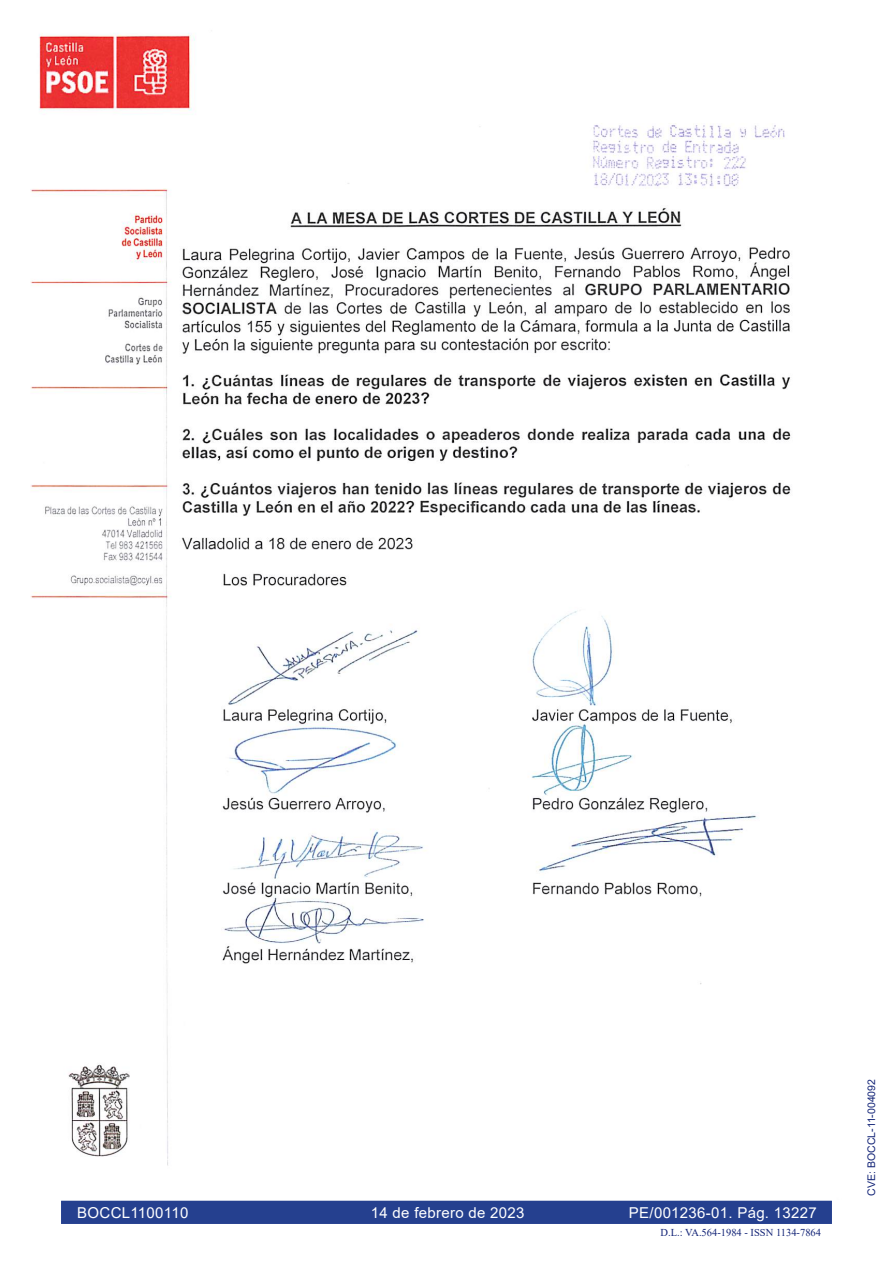
<style>
.page{position:relative;width:893px;height:1263px;background:#fff}
.page>*{position:absolute;margin:0;border:0;box-sizing:border-box;transform-origin:0 0}
.E_CVE{font:15px "Arial";letter-spacing:.02em;color:#fff}
.t1{font:10.5px "Times New Roman";color:#132477}
.t2{font:10.5px "Arial";color:#132477}
</style>
<div class="page">
<div style="left:60px;top:1200px;width:773px;height:25px;background:#25408f"></div>
<div style="left:60px;top:1199px;width:773px;height:26px;border:2px solid #fff"></div>
<img style="left:30px;top:33px;width:803px;height:1167px">
<p class="E_CVE" style="left:77px;top:1202px;width:113px">BOCCL1100110</p>
<p class="E_CVE" style="left:371px;top:1202px;width:155px">14 de febrero de 2023</p>
<p class="E_CVE" style="left:629px;top:1202px;width:189px">PE/001236-01. Pág. 13227</p>
<p class="t1" style="left:661px;top:1225px;width:162px">D.L.: VA.564-1984 - ISSN 1134-7864</p>
<p class="t2" style="left:864px;top:1195px;width:118px;rotate:-90deg">CVE: BOCCL-11-004092</p>
</div>
